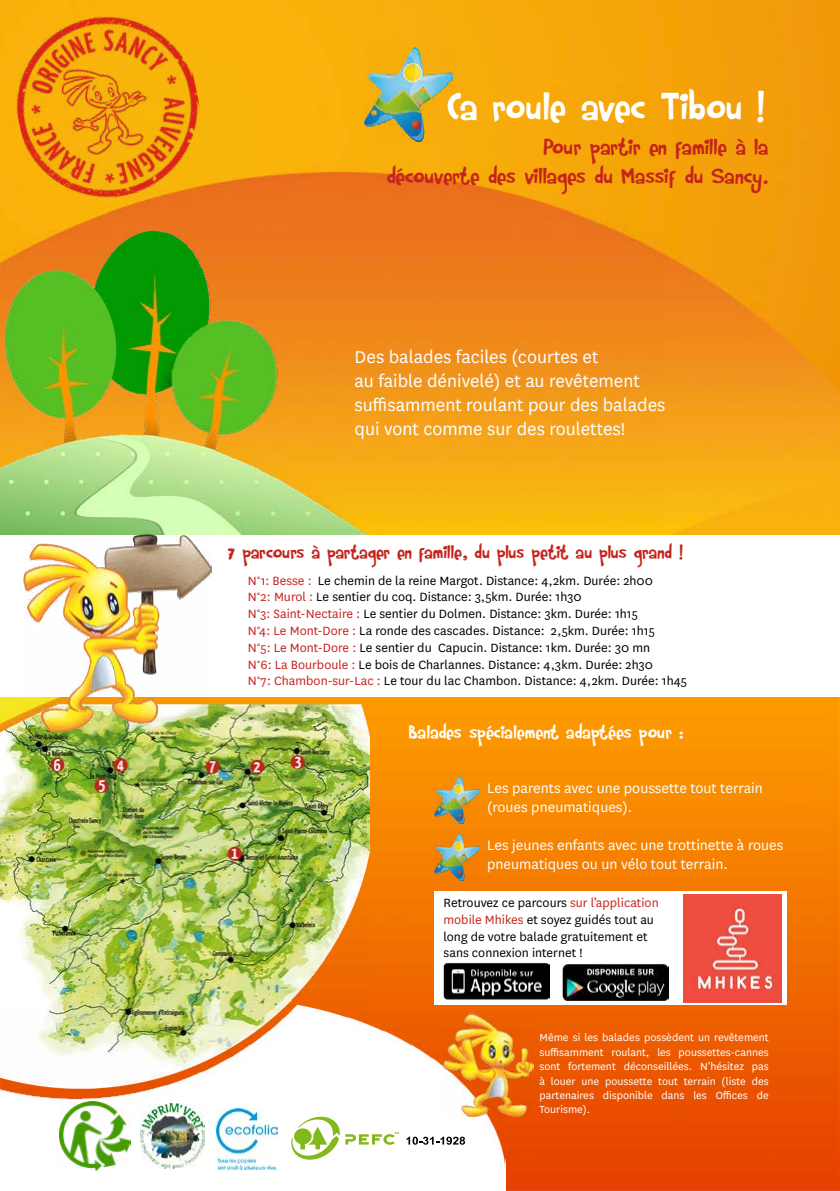
<style>
.page{position:relative;width:840px;height:1191px;background:#fff}
.page>*{position:absolute;margin:0;border:0;box-sizing:border-box;transform-origin:0 0}
.t1{font:42px "DK Rumpelstiltskin";letter-spacing:-.045em;color:#fff}
.t2{font:24px/28.8px "DK Rumpelstiltskin";letter-spacing:-.05em;color:#c5241c;text-align:right}
.t3{font:20px/24px "National";color:#fff}
.t4{font:20px "DK Rumpelstiltskin";letter-spacing:-.05em;color:#c5241c}
.t5{font:20px "DK Rumpelstiltskin";letter-spacing:-.04em;color:#fff}
.t6{font:16px/19.2px "National";color:#fff}
.t7{font:14px/16.8px "National";color:#000}
.t8{font:12px/14.4px "National";color:#fff;text-align:justify}
.s1{color:#c5241c}
</style>
<div class="page">
<img style="left:0;top:0;width:839px;height:1191px">
<img style="left:0;top:230px;width:663px;height:305px">
<img style="left:369px;top:696px;width:470px;height:493px">
<div style="left:0;top:535px;width:839px;height:161px;background:#fff"></div>
<img style="left:0;top:696px;width:369px;height:308px">
<img style="left:0;top:1004px;width:505px;height:187px">
<img style="left:24px;top:535px;width:188px;height:196px">
<img style="left:443px;top:1013px;width:90px;height:103px">
<img style="left:364px;top:48px;width:88px;height:93px">
<img style="left:434px;top:776px;width:44px;height:47px">
<img style="left:434px;top:834px;width:44px;height:46px">
<img style="left:140px;top:1103px;width:64px;height:65px">
<img style="left:216px;top:1108px;width:61px;height:61px">
<svg style="left:406px;top:1136px;width:59px;height:8px"></svg>
<svg style="left:289px;top:1116px;width:109px;height:43px"></svg>
<img style="left:1px;top:0;width:213px;height:214px">
<img style="left:59px;top:1101px;width:71px;height:69px">
<div style="left:434px;top:891px;width:353px;height:113px;background:#fff"></div>
<img style="left:443px;top:963px;width:106px;height:37px">
<img style="left:562px;top:962px;width:106px;height:38px">
<img style="left:683px;top:894px;width:98px;height:108px">
<h1 class="t1" style="left:446px;top:80px;width:321px">Ca roule avec Tibou !</h1>
<h2 class="t2" style="left:386px;top:131px;width:383px">Pour partir en famille à la<br>découverte des villages du Massif du Sancy.</h2>
<h3 class="t3" style="left:354px;top:344px;width:312px">Des balades faciles (courtes et<br>au faible dénivelé) et au revêtement suffisamment roulant pour des balades qui vont comme sur des roulettes!</h3>
<h3 class="t4" style="left:227px;top:540px;width:457px">7 parcours à partager en famille, du plus petit au plus grand !</h3>
<p class="t7" style="left:247px;top:571px;width:440px"><span class="s1">N°1: Besse :</span> Le chemin de la reine Margot. Distance: 4,2km. Durée: 2h00<br><span class="s1">N°2: Murol :</span> Le sentier du coq. Distance: 3,5km. Durée: 1h30<br><span class="s1">N°3: Saint-Nectaire :</span> Le sentier du Dolmen. Distance: 3km. Durée: 1h15<br><span class="s1">N°4: Le Mont-Dore :</span> La ronde des cascades. Distance: 2,5km. Durée: 1h15<br><span class="s1">N°5: Le Mont-Dore :</span> Le sentier du Capucin. Distance: 1km. Durée: 30 mn<br><span class="s1">N°6: La Bourboule :</span> Le bois de Charlannes. Distance: 4,3km. Durée: 2h30<br><span class="s1">N°7: Chambon-sur-Lac :</span> Le tour du lac Chambon. Distance: 4,2km. Durée: 1h45</p>
<h3 class="t5" style="left:408px;top:719px;width:276px">Balades spécialement adaptées pour :</h3>
<p class="t6" style="left:487px;top:777px;width:277px">Les parents avec une poussette tout terrain (roues pneumatiques).</p>
<p class="t6" style="left:487px;top:835px;width:297px">Les jeunes enfants avec une trottinette à roues pneumatiques ou un vélo tout terrain.</p>
<p class="t7" style="left:443px;top:893px;width:216px">Retrouvez ce parcours <span class="s1">sur l’application mobile Mhikes</span> et soyez guidés tout au long de votre balade gratuitement et sans connexion internet !</p>
<p class="t8" style="left:539px;top:1030px;width:231px">Même si les balades possèdent un revêtement suffisamment roulant, les poussettes-cannes sont fortement déconseillées. N’hésitez pas à louer une poussette tout terrain (liste des partenaires disponible dans les Offices de Tourisme).</p>
</div>
